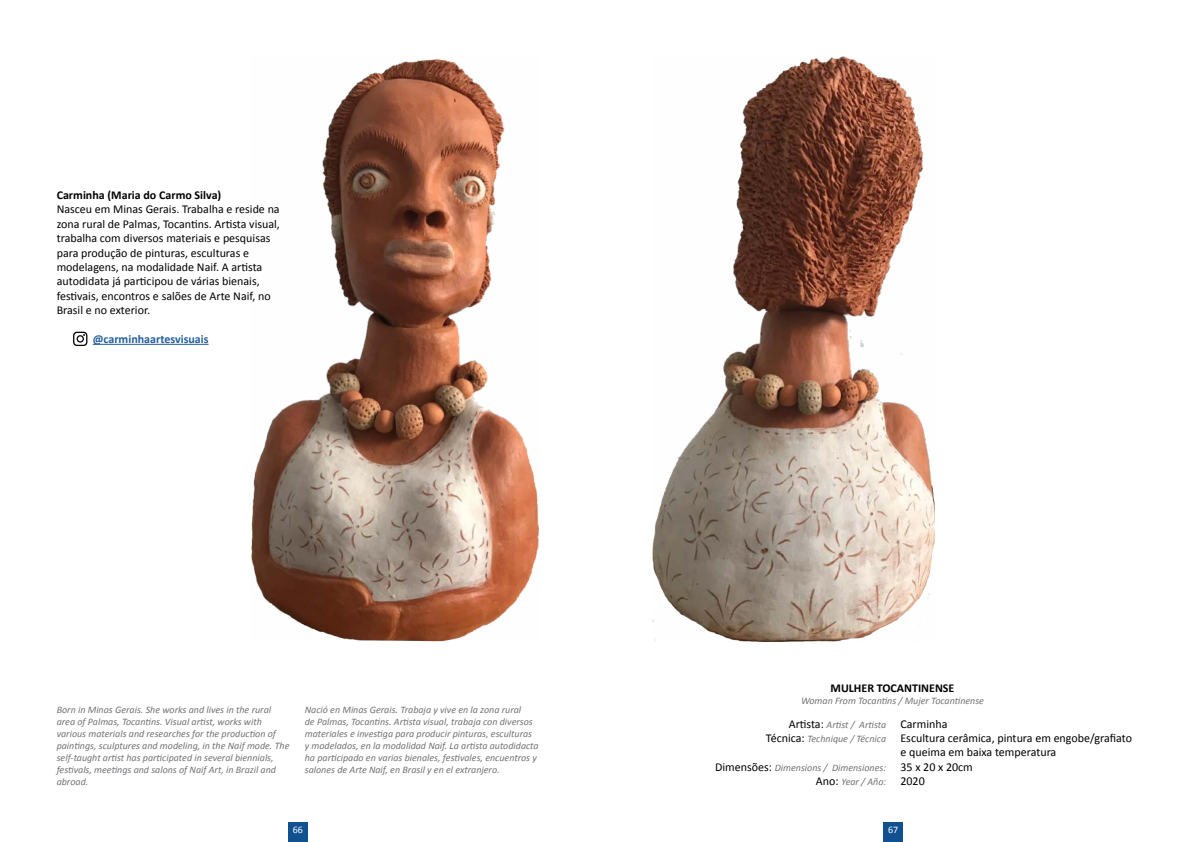
<style>
.page{position:relative;width:1191px;height:842px;background:#fff}
.page>*{position:absolute;margin:0;border:0;box-sizing:border-box;transform-origin:0 0}
.t1{font:12px/14.4px "Calibri";color:#000}
.t2{font:700 12px "Calibri";color:#000}
.t3{font:700 12px "Calibri";color:#235d9c}
.t4{font:italic 10px/12px "Calibri";color:#727277}
.t5{font:10px "Calibri";color:#fff}
.s1{font-style:normal;font-size:12px;color:#000}
</style>
<div class="page">
<img style="left:251px;top:59px;width:288px;height:583px">
<img style="left:652px;top:57px;width:282px;height:585px">
<hr style="left:93px;top:344px;width:116px;height:1px;background:#235d9c">
<svg style="left:73px;top:332px;width:14px;height:14px"></svg>
<div style="left:288px;top:823px;width:19px;height:19px;background:#115190"></div>
<div style="left:883px;top:823px;width:20px;height:19px;background:#115190"></div>
<p class="t2" style="left:57px;top:187px;width:166px">Carminha (Maria do Carmo Silva)</p>
<p class="t1" style="left:57px;top:202px;width:225px">Nasceu em Minas Gerais. Trabalha e reside na zona rural de Palmas, Tocantins. Artista visual, trabalha com diversos materiais e pesquisas para produção de pinturas, esculturas e modelagens, na modalidade Naif. A artista autodidata já participou de várias bienais, festivais, encontros e salões de Arte Naif, no Brasil e no exterior.</p>
<p class="t3" style="left:93px;top:331px;width:117px">@carminhaartesvisuais</p>
<p class="t4" style="left:57px;top:704px;width:234px">Born in Minas Gerais. She works and lives in the rural area of Palmas, Tocantins. Visual artist, works with various materials and researches for the production of paintings, sculptures and modeling, in the Naif mode. The self-taught artist has participated in several biennials, festivals, meetings and salons of Naif Art, in Brazil and abroad.</p>
<p class="t4" style="left:305px;top:704px;width:235px">Nació en Minas Gerais. Trabaja y vive en la zona rural<br>de Palmas, Tocantins. Artista visual, trabaja con diversos materiales e investiga para producir pinturas, esculturas y modelados, en la modalidad Naif. La artista autodidacta ha participado en varias bienales, festivales, encuentros y salones de Arte Naif, en Brasil y en el extranjero.</p>
<p class="t2" style="left:830px;top:681px;width:125px">MULHER TOCANTINENSE</p>
<p class="t4" style="left:801px;top:695px;width:185px">Woman From Tocantins / Mujer Tocantinense</p>
<p class="t4" style="left:766px;top:717px;width:122px;line-height:14.4px;text-align:right"><span class="s1">Artista:</span> Artist / Artista<br><span class="s1">Técnica:</span> Technique / Técnica</p>
<p class="t4" style="left:715px;top:760px;width:172px;line-height:14.4px;text-align:right"><span class="s1">Dimensões:</span> Dimensions / Dimensiones:<br><span class="s1">Ano:</span> Year / Año:</p>
<p class="t1" style="left:900px;top:716px;width:233px">Carminha<br>Escultura cerâmica, pintura em engobe/grafiato e queima em baixa temperatura<br>35 x 20 x 20cm<br>2020</p>
<p class="t5" style="left:293px;top:824px;width:12px">66</p>
<p class="t5" style="left:888px;top:824px;width:12px">67</p>
</div>
